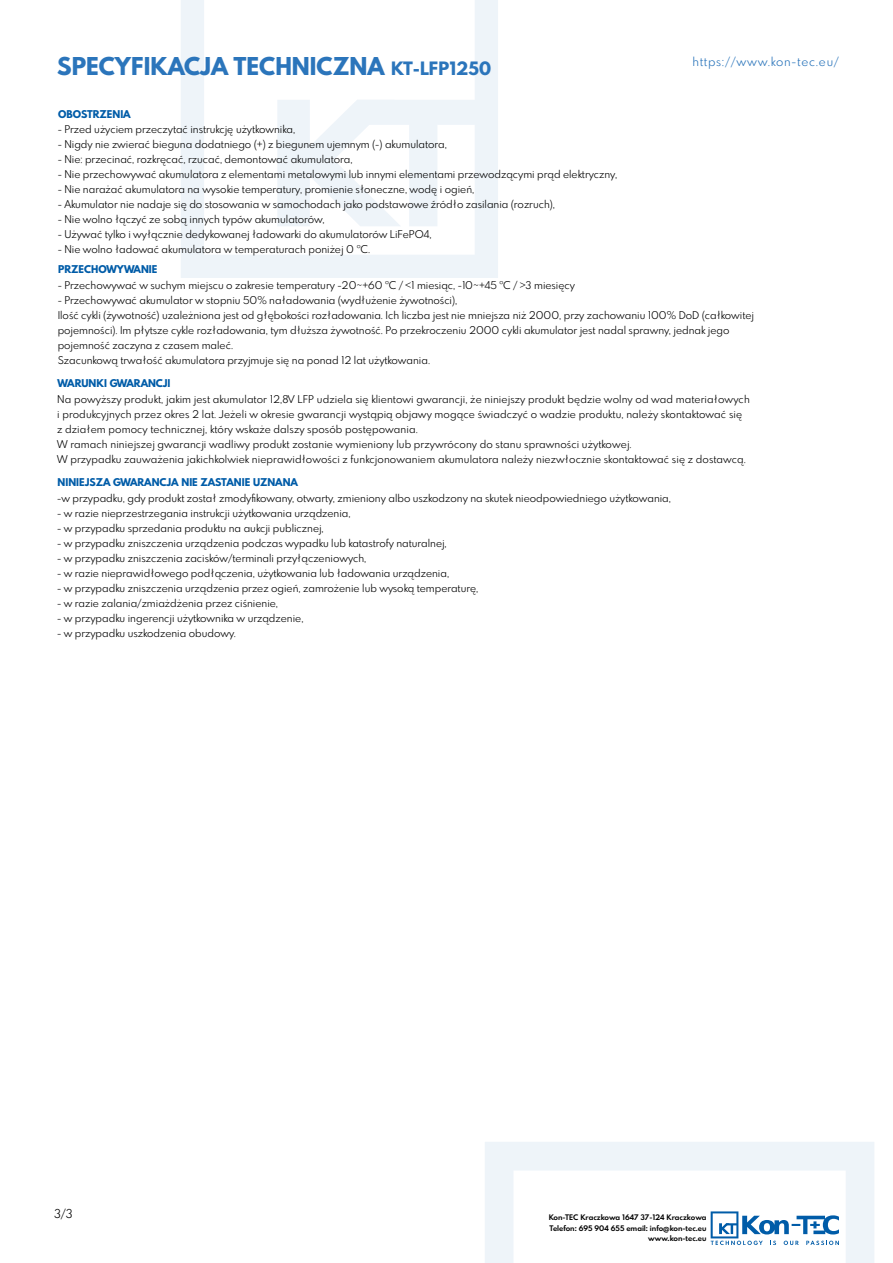
<style>
.page{position:relative;width:893px;height:1263px;background:#fff}
.page>*{position:absolute;margin:0;border:0;box-sizing:border-box;transform-origin:0 0}
.t1{font:800 24px "Spartan MB";color:#2b75bb}
.t2{font:12px "Spartan MB";letter-spacing:.06em;color:#2b75bb}
.t3{font:12px "Spartan MB";color:#000}
.t4{font:10.5px/15px "Spartan MB";color:#000}
.t5{font:800 10.5px "Spartan MB";color:#005ca8}
.t6{font:700 7.5px/10.5px "Spartan MB";color:#000;text-align:right}
.s1{font-size:18px}
</style>
<div class="page">
<svg style="left:485px;top:1142px;width:389px;height:121px"></svg>
<svg style="left:181px;top:0;width:317px;height:278px"></svg>
<svg style="left:277px;top:100px;width:207px;height:126px"></svg>
<h1 class="t1" style="left:57px;top:49px;width:435px">SPECYFIKACJA TECHNICZNA <span class="s1">KT-LFP1250</span></h1>
<p class="t5" style="left:58px;top:106px;width:74px">OBOSTRZENIA</p>
<p class="t4" style="left:58px;top:121px;width:239px">- Przed użyciem przeczytać instrukcję użytkownika,</p>
<p class="t4" style="left:58px;top:136px;width:391px">- Nigdy nie zwierać bieguna dodatniego (+) z biegunem ujemnym (-) akumulatora,</p>
<p class="t4" style="left:58px;top:151px;width:296px">- Nie: przecinać, rozkręcać, rzucać, demontować akumulatora,</p>
<p class="t4" style="left:58px;top:166px;width:561px">- Nie przechowywać akumulatora z elementami metalowymi lub innymi elementami przewodzącymi prąd elektryczny,</p>
<p class="t4" style="left:58px;top:181px;width:418px">- Nie narażać akumulatora na wysokie temperatury, promienie słoneczne, wodę i ogień,</p>
<p class="t4" style="left:58px;top:196px;width:499px">- Akumulator nie nadaje się do stosowania w samochodach jako podstawowe źródło zasilania (rozruch),</p>
<p class="t4" style="left:58px;top:211px;width:268px">- Nie wolno łączyć ze sobą innych typów akumulatorów,</p>
<p class="t4" style="left:58px;top:226px;width:375px">- Używać tylko i wyłącznie dedykowanej ładowarki do akumulatorów LiFePO4,</p>
<p class="t4" style="left:58px;top:241px;width:314px">- Nie wolno ładować akumulatora w temperaturach poniżej 0⸰ºC.</p>
<p class="t5" style="left:58px;top:262px;width:101px">PRZECHOWYWANIE</p>
<p class="t2" style="left:692px;top:53px;width:148px">https://www.kon-tec.eu/</p>
<p class="t4" style="left:58px;top:277px;width:519px">- Przechowywać w suchym miejscu o zakresie temperatury -20~+60 ºC / &lt;1 miesiąc, -10~+45 ºC / &gt;3 miesięcy</p>
<p class="t4" style="left:58px;top:292px;width:698px">- Przechowywać akumulator w stopniu 50% naładowania (wydłużenie żywotności),<br>Ilość cykli (żywotność) uzależniona jest od głębokości rozładowania. Ich liczba jest nie mniejsza niż 2000, przy zachowaniu 100% DoD (całkowitej pojemności). Im płytsze cykle rozładowania, tym dłuższa żywotność. Po przekroczeniu 2000 cykli akumulator jest nadal sprawny, jednak jego pojemność zaczyna z czasem maleć.<br>Szacunkową trwałość akumulatora przyjmuje się na ponad 12 lat użytkowania.</p>
<p class="t5" style="left:58px;top:375px;width:114px">WARUNKI GWARANCJI</p>
<p class="t4" style="left:57px;top:391px;width:694px">Na powyższy produkt, jakim jest akumulator 12,8V LFP udziela się klientowi gwarancji, że niniejszy produkt będzie wolny od wad materiałowych i produkcyjnych przez okres 2 lat. Jeżeli w okresie gwarancji wystąpią objawy mogące świadczyć o wadzie produktu, należy skontaktować się z działem pomocy technicznej, który wskaże dalszy sposób postępowania.<br>W ramach niniejszej gwarancji wadliwy produkt zostanie wymieniony lub przywrócony do stanu sprawności użytkowej.<br>W przypadku zauważenia jakichkolwiek nieprawidłowości z funkcjonowaniem akumulatora należy niezwłocznie skontaktować się z dostawcą.</p>
<p class="t5" style="left:58px;top:475px;width:242px">NINIEJSZA GWARANCJA NIE ZASTANIE UZNANA</p>
<p class="t4" style="left:57px;top:491px;width:615px">-w przypadku, gdy produkt został zmodyfikowany, otwarty, zmieniony albo uszkodzony na skutek nieodpowiedniego użytkowania,</p>
<p class="t4" style="left:57px;top:506px;width:295px">- w razie nieprzestrzegania instrukcji użytkowania urządzenia,</p>
<p class="t4" style="left:57px;top:521px;width:268px">- w przypadku sprzedania produktu na aukcji publicznej,</p>
<p class="t4" style="left:57px;top:536px;width:391px">- w przypadku zniszczenia urządzenia podczas wypadku lub katastrofy naturalnej,</p>
<p class="t4" style="left:57px;top:551px;width:311px">- w przypadku zniszczenia zacisków/terminali przyłączeniowych,</p>
<p class="t4" style="left:57px;top:566px;width:393px">- w razie nieprawidłowego podłączenia, użytkowania lub ładowania urządzenia,</p>
<p class="t4" style="left:57px;top:581px;width:423px">- w przypadku zniszczenia urządzenia przez ogień, zamrożenie lub wysoką temperaturę,</p>
<p class="t4" style="left:57px;top:596px;width:222px">- w razie zalania/zmiażdżenia przez ciśnienie,</p>
<p class="t4" style="left:57px;top:611px;width:248px">- w przypadku ingerencji użytkownika w urządzenie,</p>
<p class="t4" style="left:57px;top:626px;width:180px">- w przypadku uszkodzenia obudowy.</p>
<p class="t3" style="left:54px;top:1206px;width:20px">3/3</p>
<p class="t6" style="left:549px;top:1212px;width:159px">Kon-TEC Kraczkowa 1647 37-124 Kraczkowa<br>Telefon: 695 904 655 email: info@kon-tec.eu www.kon-tec.eu</p>
</div>
